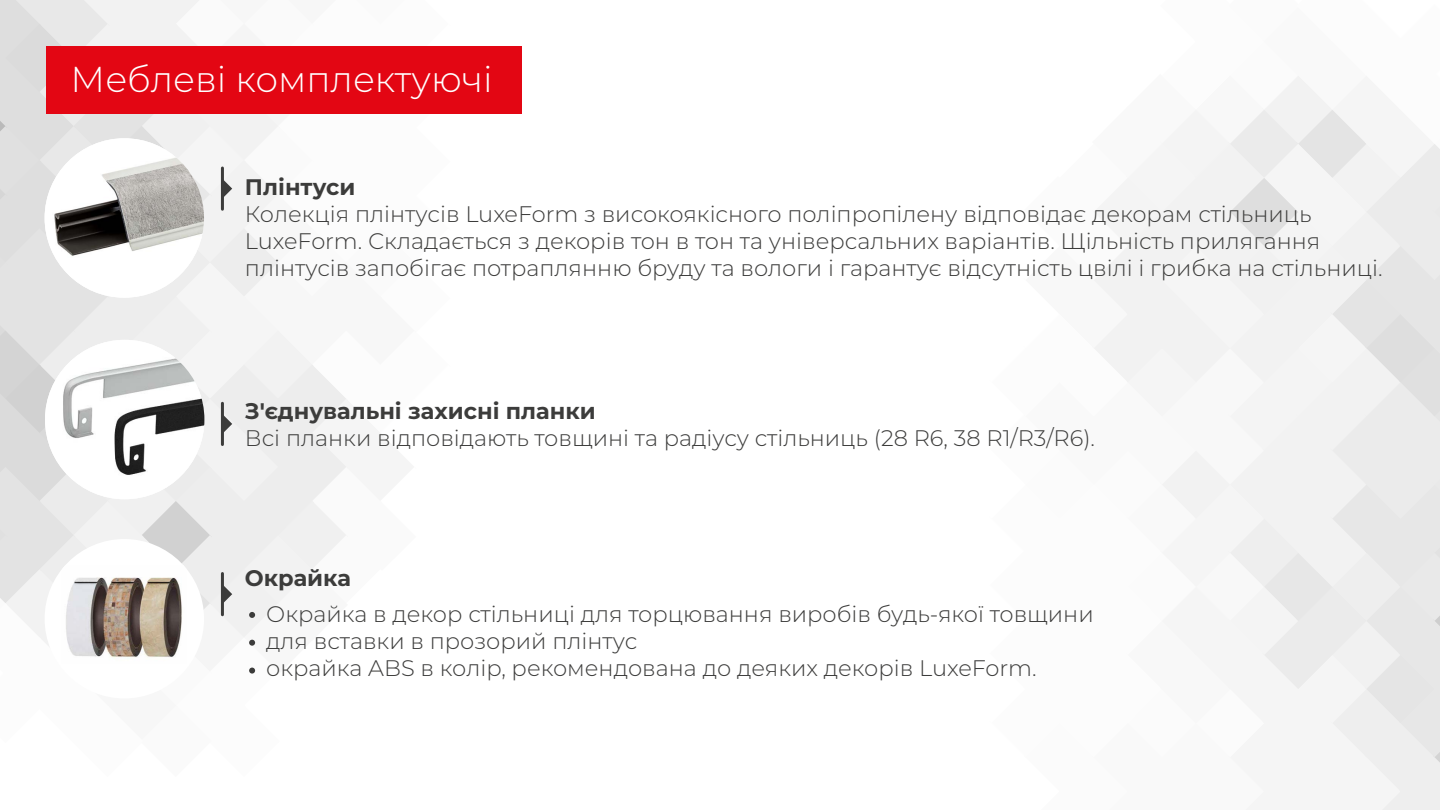
<style>
.page{position:relative;width:1440px;height:810px;background:#fff}
.page>*{position:absolute;margin:0;border:0;box-sizing:border-box;transform-origin:0 0}
.t1{font:300 36px "Montserrat";color:#fff}
.t2{font:300 22.5px/27px "Montserrat";color:#3c3c3b}
.t3{font:700 22.5px "Montserrat";color:#3c3c3b}
</style>
<div class="page">
<svg style="left:1094px;top:76px;width:346px;height:734px"></svg>
<div style="left:46px;top:46px;width:476px;height:67px;background:#e30613"></div>
<svg style="left:0;top:0;width:484px;height:674px"></svg>
<h1 class="t1" style="left:71px;top:55px;width:424px">Меблеві комплектуючі</h1>
<p class="t3" style="left:245px;top:170px;width:112px">Плінтуси</p>
<p class="t2" style="left:245px;top:199px;width:1139px">Колекція плінтусів LuxeForm з високоякісного поліпропілену відповідає декорам стільниць<br>LuxeForm. Складається з декорів тон в тон та універсальних варіантів. Щільність прилягання плінтусів запобігає потраплянню бруду та вологи і гарантує відсутність цвілі і грибка на стільниці.</p>
<p class="t3" style="left:245px;top:395px;width:353px">З'єднувальні захисні планки</p>
<p class="t2" style="left:245px;top:424px;width:852px">Всі планки відповідають товщині та радіусу стільниць (28 R6, 38 R1/R3/R6).</p>
<p class="t3" style="left:245px;top:561px;width:108px">Окрайка</p>
<p class="t2" style="left:266px;top:600px;width:829px">Окрайка в декор стільниці для торцювання виробів будь-якої товщини для вставки в прозорий плінтус<br>окрайка ABS в колір, рекомендована до деяких декорів LuxeForm.</p>
</div>
